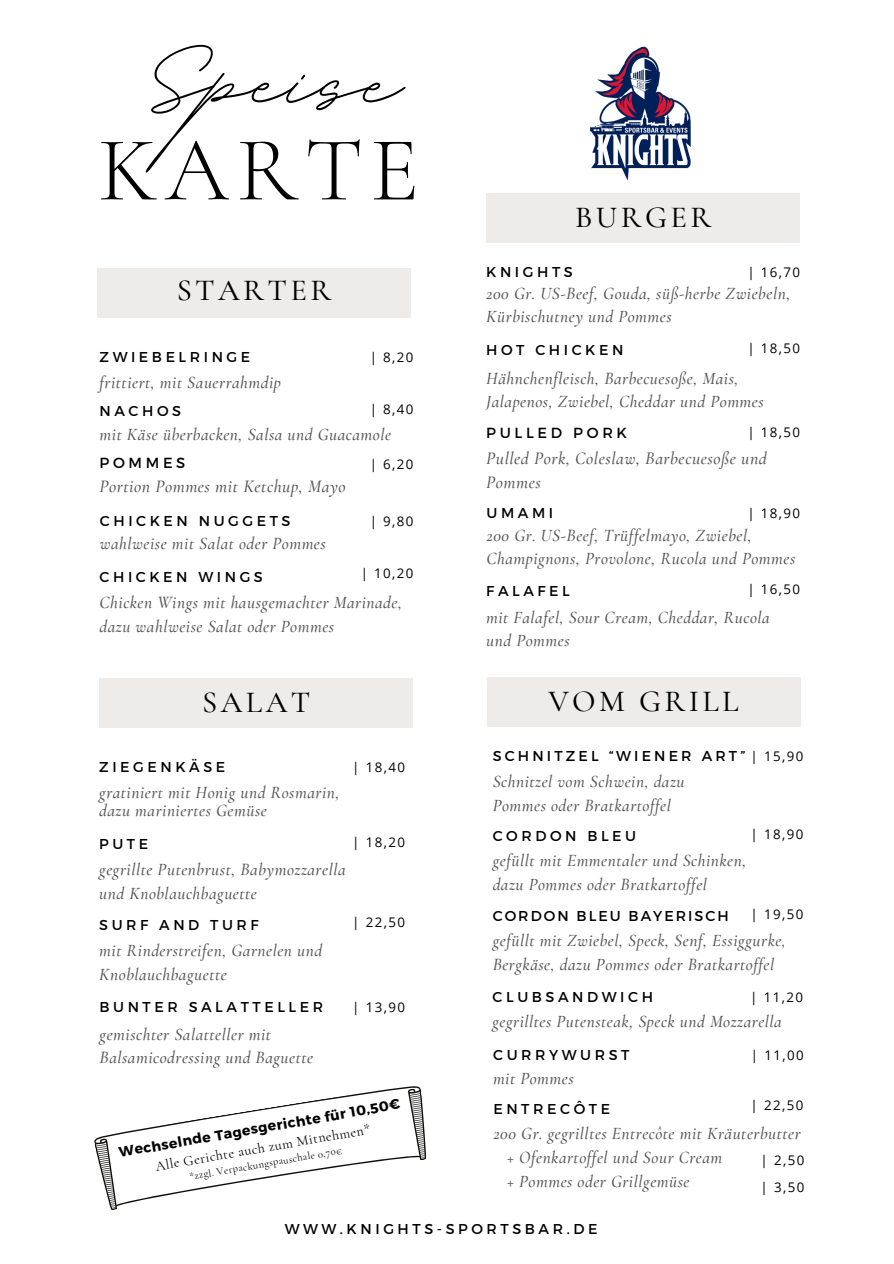
<style>
.page{position:relative;width:894px;height:1264px;background:#fff}
.page>*{position:absolute;margin:0;border:0;box-sizing:border-box;transform-origin:0 0}
.t1{font:172.65px "BD Script";color:#000}
.t2{font:300 91.95px "Cormorant Garamond";letter-spacing:.08em;color:#000}
.t3{font:500 30.6px "Cormorant Garamond";letter-spacing:.11em;color:#000}
.t4{font:italic 500 17.7px/23.9px "Cormorant Garamond";letter-spacing:.03em;color:#545454}
.t5{font:italic 500 17.25px/23.4px "Cormorant Garamond";letter-spacing:.03em;color:#545454}
.t6{font:14.7px "Montserrat";letter-spacing:.25em;color:#000}
.t7{font:14.25px "Montserrat";letter-spacing:.25em;color:#000}
.t8{font:14.25px "Montserrat";letter-spacing:.22em;color:#000}
.t9{font:14.25px "Montserrat";letter-spacing:.14em;color:#000}
.t10{font:700 14.1px "Montserrat";color:#000}
.t11{font:14.1px "Cormorant Garamond";color:#000}
.t12{font:13.35px "Open Sans";letter-spacing:.105em;color:#000}
.t13{font:10.5px "Cormorant Garamond";color:#000}
.s1{font-family:"Open Sans";font-size:13.35px}
</style>
<div class="page">
<div style="left:99px;top:679px;width:314px;height:49px;background:#efebe8"></div>
<div style="left:486px;top:677px;width:314px;height:49px;background:#efebe8"></div>
<div style="left:486px;top:193px;width:313px;height:50px;background:#efebe8"></div>
<div style="left:97px;top:268px;width:314px;height:49px;background:#efebe8"></div>
<img style="left:590px;top:46px;width:100px;height:133px">
<svg style="left:94px;top:1086px;width:332px;height:124px"></svg>
<h5 class="t1" style="left:146px;top:-34px;width:256px">Speise</h5>
<h5 class="t2" style="left:98px;top:114px;width:322px">KARTE</h5>
<h5 class="t3" style="left:177px;top:271px;width:156px">STARTER</h5>
<h5 class="t7" style="left:99px;top:348px;width:152px">ZWIEBELRINGE</h5>
<h4 class="t5" style="left:99px;top:370px;width:183px">frittiert, mit Sauerrahmdip</h4>
<h5 class="t12" style="left:369px;top:348px;width:45px">| 8,20</h5>
<h5 class="t12" style="left:369px;top:400px;width:45px">| 8,40</h5>
<h5 class="t7" style="left:99px;top:401px;width:83px">NACHOS</h5>
<h4 class="t5" style="left:99px;top:422px;width:293px">mit Käse überbacken, Salsa und Guacamole</h4>
<h5 class="t6" style="left:99px;top:453px;width:87px">POMMES</h5>
<h4 class="t4" style="left:99px;top:474px;width:247px">Portion Pommes mit Ketchup, Mayo</h4>
<h5 class="t7" style="left:100px;top:511px;width:192px">CHICKEN NUGGETS</h5>
<h4 class="t5" style="left:100px;top:531px;width:227px">wahlweise mit Salat oder Pommes</h4>
<h5 class="t12" style="left:369px;top:454px;width:45px">| 6,20</h5>
<p class="t12" style="left:369px;top:511px;width:45px">| 9,80</p>
<p class="t12" style="left:360px;top:563px;width:54px">| 10,20</p>
<p class="t7" style="left:99px;top:567px;width:165px">CHICKEN WINGS</p>
<p class="t5" style="left:99px;top:591px;width:304px">Chicken Wings mit hausgemachter Marinade, dazu wahlweise Salat oder Pommes</p>
<h2 class="t3" style="left:202px;top:684px;width:109px">SALAT</h2>
<p class="t7" style="left:99px;top:757px;width:127px">ZIEGENKÄSE</p>
<h3 class="t5" style="left:99px;top:783px;width:242px;line-height:18px">gratiniert mit Honig und Rosmarin, dazu mariniertes Gemüse</h3>
<h5 class="t7" style="left:99px;top:834px;width:50px">PUTE</h5>
<h5 class="t5" style="left:99px;top:858px;width:248px">gegrillte Putenbrust, Babymozzarella und Knoblauchbaguette</h5>
<h5 class="t7" style="left:99px;top:915px;width:161px">SURF AND TURF</h5>
<h5 class="t5" style="left:99px;top:939px;width:224px">mit Rinderstreifen, Garnelen und<br>Knoblauchbaguette</h5>
<h5 class="t7" style="left:99px;top:997px;width:225px">BUNTER SALATTELLER</h5>
<h5 class="t5" style="left:99px;top:1022px;width:215px">gemischter Salatteller mit<br>Balsamicodressing und Baguette</h5>
<h3 class="t12" style="left:352px;top:757px;width:54px">| 18,40</h3>
<h4 class="t12" style="left:352px;top:833px;width:54px">| 18,20</h4>
<h4 class="t12" style="left:352px;top:913px;width:54px">| 22,50</h4>
<h4 class="t12" style="left:352px;top:997px;width:54px">| 13,90</h4>
<h5 class="t3" style="left:575px;top:199px;width:138px">BURGER</h5>
<h5 class="t12" style="left:747px;top:263px;width:54px">| 16,70</h5>
<h4 class="t7" style="left:486px;top:263px;width:88px">KNIGHTS</h4>
<h5 class="t5" style="left:486px;top:281px;width:305px">200 Gr. US-Beef, Gouda, süß-herbe Zwiebeln,<br>Kürbischutney und Pommes</h5>
<h5 class="t12" style="left:747px;top:338px;width:54px">| 18,50</h5>
<h4 class="t7" style="left:486px;top:341px;width:139px">HOT CHICKEN</h4>
<h5 class="t5" style="left:486px;top:367px;width:279px">Hähnchenfleisch, Barbecuesoße, Mais,<br>Jalapenos, Zwiebel, Cheddar und Pommes</h5>
<h5 class="t12" style="left:747px;top:422px;width:54px">| 18,50</h5>
<h4 class="t6" style="left:486px;top:423px;width:142px">PULLED PORK</h4>
<h5 class="t4" style="left:486px;top:446px;width:282px">Pulled Pork, Coleslaw, Barbecuesoße und<br>Pommes</h5>
<h5 class="t12" style="left:747px;top:503px;width:54px">| 18,90</h5>
<h4 class="t7" style="left:486px;top:503px;width:68px">UMAMI</h4>
<h5 class="t5" style="left:486px;top:523px;width:310px">200 Gr. US-Beef, Trüffelmayo, Zwiebel,<br>Champignons, Provolone, Rucola und Pommes</h5>
<h5 class="t12" style="left:747px;top:580px;width:54px">| 16,50</h5>
<h4 class="t7" style="left:486px;top:581px;width:85px">FALAFEL</h4>
<h5 class="t5" style="left:486px;top:605px;width:285px">mit Falafel, Sour Cream, Cheddar, Rucola und Pommes</h5>
<h5 class="t3" style="left:548px;top:682px;width:192px">VOM GRILL</h5>
<h4 class="t8" style="left:492px;top:746px;width:312px">SCHNITZEL “WIENER ART” <span class="s1">| 15,90</span></h4>
<h5 class="t5" style="left:492px;top:769px;width:193px">Schnitzel vom Schwein, dazu<br>Pommes oder Bratkartoffel</h5>
<h4 class="t7" style="left:492px;top:826px;width:145px">CORDON BLEU</h4>
<h3 class="t5" style="left:492px;top:848px;width:255px">gefüllt mit Emmentaler und Schinken, dazu Pommes oder Bratkartoffel</h3>
<h3 class="t12" style="left:750px;top:825px;width:54px">| 18,90</h3>
<h4 class="t12" style="left:750px;top:904px;width:54px">| 19,50</h4>
<h5 class="t9" style="left:492px;top:906px;width:238px">CORDON BLEU BAYERISCH</h5>
<h5 class="t5" style="left:492px;top:928px;width:294px">gefüllt mit Zwiebel, Speck, Senf, Essiggurke,<br>Bergkäse, dazu Pommes oder Bratkartoffel</h5>
<h4 class="t12" style="left:750px;top:987px;width:54px">| 11,20</h4>
<h5 class="t7" style="left:492px;top:987px;width:162px">CLUBSANDWICH</h5>
<h5 class="t5" style="left:492px;top:1009px;width:291px">gegrilltes Putensteak, Speck und Mozzarella</h5>
<h4 class="t7" style="left:493px;top:1045px;width:138px">CURRYWURST</h4>
<h5 class="t5" style="left:493px;top:1066px;width:82px">mit Pommes</h5>
<h5 class="t12" style="left:750px;top:1045px;width:54px">| 11,00</h5>
<h5 class="t10" style="left:117px;top:1143px;width:286px;rotate:-10deg">Wechselnde Tagesgerichte für 10,50€</h5>
<h4 class="t12" style="left:750px;top:1095px;width:54px">| 22,50</h4>
<h5 class="t7" style="left:493px;top:1099px;width:118px">ENTRECÔTE</h5>
<h5 class="t5" style="left:507px;top:1121px;width:295px;text-indent:-14px">200 Gr. gegrilltes Entrecôte mit Kräuterbutter + Ofenkartoffel und Sour Cream<br>+ Pommes oder Grillgemüse</h5>
<h5 class="t11" style="left:154px;top:1157px;width:219px;rotate:-10deg">Alle Gerichte auch zum Mitnehmen*</h5>
<h4 class="t13" style="left:188px;top:1170px;width:156px;rotate:-10deg">*zzgl. Verpackungspauschale 0,70€</h4>
<h5 class="t12" style="left:760px;top:1151px;width:45px">| 2,50</h5>
<h5 class="t12" style="left:760px;top:1177px;width:45px">| 3,50</h5>
<h4 class="t7" style="left:284px;top:1219px;width:314px">WWW.KNIGHTS-SPORTSBAR.DE</h4>
</div>
